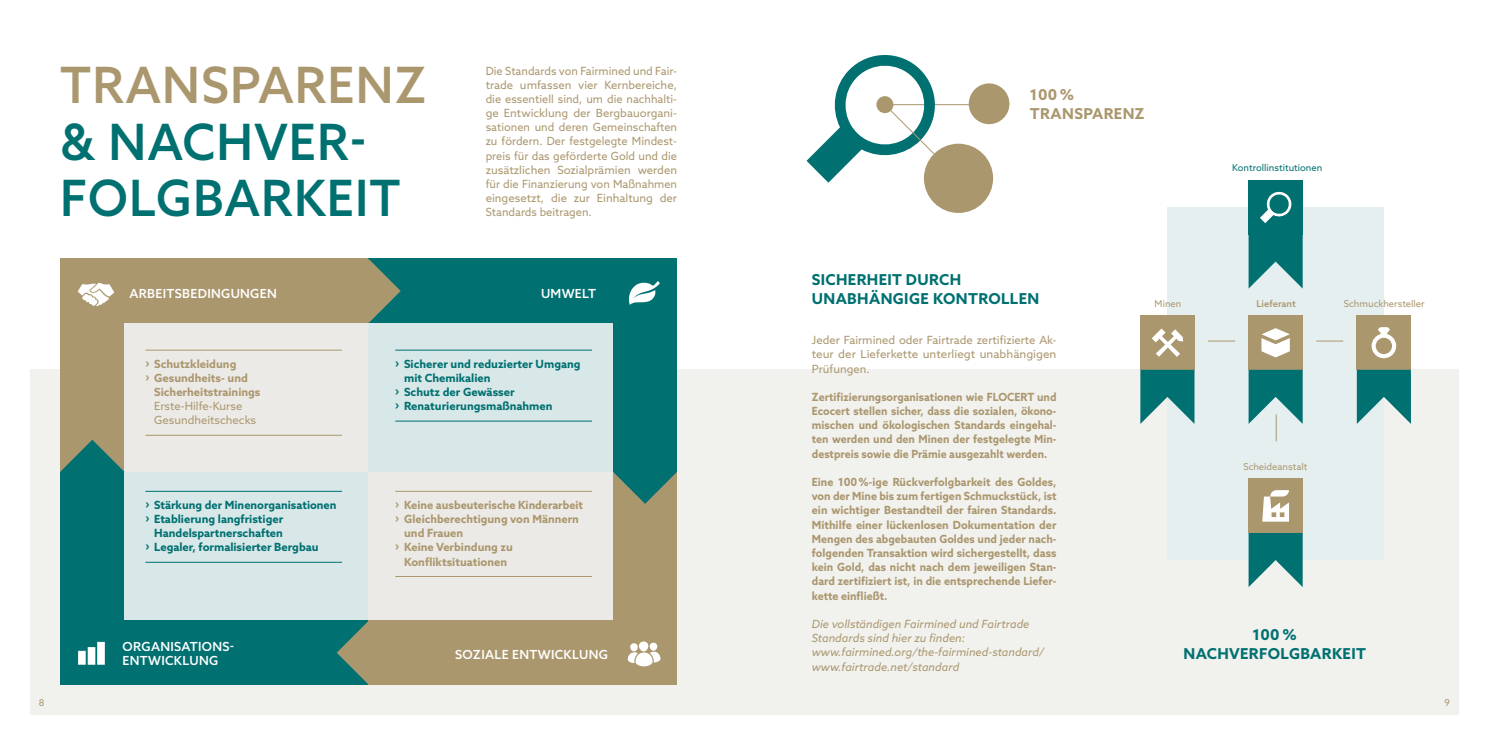
<style>
.page{position:relative;width:1489px;height:745px;background:#fff}
.page>*{position:absolute;margin:0;border:0;box-sizing:border-box;transform-origin:0 0}
.Head1{font:500 50px/56.8px "Azo Sans";letter-spacing:.025em;color:#007071}
.Head1-2{font:500 50px "Azo Sans";letter-spacing:.025em;color:#ab976e}
.t1{font:700 15px "Azo Sans";letter-spacing:.025em;color:#007071}
.t2{font:700 15px "Azo Sans";letter-spacing:.025em;color:#ab976e}
.Fließtext_Deutsch{font:500 12.5px/14.4px "Azo Sans";letter-spacing:.025em;color:#fff}
.Fließtext_Deutsch-2{font:11.25px/14.1px "Azo Sans";color:#ab976e;text-align:justify}
.Fließtext_Deutsch-3{font:700 11.25px/14.1px "Azo Sans";color:#ab976e;text-align:justify;scale:.96 1}
.Fließtext_Deutsch-4{font:700 11.25px/14.1px "Azo Sans";color:#ab976e;text-align:justify;scale:.95 1}
.Fließtext_Deutsch-5{font:700 11.25px/14.1px "Azo Sans";color:#007071}
.Fließtext_Deutsch-6{font:700 11.25px/14.1px "Azo Sans";color:#ab976e}
.Fließtext_Deutsch-7{font:italic 11.25px "Azo Sans";color:#ab976e}
.t3{font:9.38px "Azo Sans";color:#ab976e}
.t4{font:9.38px "Azo Sans";color:#007071}
.t5{font:500 9.38px "Azo Sans";color:#ab976e}
</style>
<div class="page">
<div style="left:30px;top:369px;width:1428px;height:345px;background:#f1f1ee"></div>
<div style="left:60px;top:259px;width:309px;height:212px;background:#eceae6"></div>
<div style="left:60px;top:259px;width:309px;height:64px;background:#ab976e"></div>
<div style="left:60px;top:259px;width:64px;height:212px;background:#ab976e"></div>
<div style="left:369px;top:259px;width:308px;height:212px;background:#d8e7e8"></div>
<div style="left:613px;top:259px;width:64px;height:212px;background:#007071"></div>
<div style="left:369px;top:259px;width:308px;height:64px;background:#007071"></div>
<svg style="left:628px;top:281px;width:31px;height:23px"></svg>
<svg style="left:78px;top:283px;width:36px;height:23px"></svg>
<svg style="left:368px;top:259px;width:32px;height:64px"></svg>
<hr style="left:145px;top:349px;width:197px;height:1px;background:#ab976e">
<hr style="left:145px;top:435px;width:197px;height:1px;background:#ab976e">
<hr style="left:395px;top:349px;width:197px;height:1px;background:#007071">
<hr style="left:395px;top:420px;width:197px;height:1px;background:#007071">
<div style="left:60px;top:471px;width:309px;height:213px;background:#d8e7e8"></div>
<div style="left:60px;top:471px;width:64px;height:213px;background:#007071"></div>
<div style="left:60px;top:620px;width:309px;height:64px;background:#007071"></div>
<div style="left:369px;top:471px;width:308px;height:213px;background:#eceae6"></div>
<div style="left:369px;top:620px;width:308px;height:64px;background:#ab976e"></div>
<div style="left:613px;top:471px;width:64px;height:213px;background:#ab976e"></div>
<svg style="left:627px;top:641px;width:33px;height:25px"></svg>
<svg style="left:78px;top:641px;width:27px;height:23px"></svg>
<svg style="left:613px;top:471px;width:64px;height:32px"></svg>
<svg style="left:60px;top:439px;width:64px;height:33px"></svg>
<svg style="left:337px;top:620px;width:32px;height:64px"></svg>
<hr style="left:395px;top:490px;width:197px;height:1px;background:#ab976e">
<hr style="left:395px;top:576px;width:197px;height:1px;background:#ab976e">
<hr style="left:145px;top:490px;width:197px;height:1px;background:#007071">
<hr style="left:145px;top:561px;width:197px;height:1px;background:#007071">
<hr style="left:884px;top:104px;width:105px;height:1px;background:#ab976e">
<div style="left:923px;top:144px;width:70px;height:69px;background:#ab976e;border-radius:50%"></div>
<div style="left:968px;top:83px;width:41px;height:41px;background:#ab976e;border-radius:50%"></div>
<svg style="left:806px;top:55px;width:140px;height:127px"></svg>
<div style="left:1167px;top:207px;width:216px;height:352px;background:#e5eff0"></div>
<div style="left:1248px;top:315px;width:54px;height:54px;background:#ab976e"></div>
<div style="left:1356px;top:315px;width:54px;height:54px;background:#ab976e"></div>
<div style="left:1140px;top:315px;width:54px;height:54px;background:#ab976e"></div>
<svg style="left:1140px;top:369px;width:54px;height:54px"></svg>
<svg style="left:1248px;top:234px;width:54px;height:54px"></svg>
<div style="left:1248px;top:478px;width:54px;height:54px;background:#ab976e"></div>
<div style="left:1248px;top:180px;width:54px;height:54px;background:#007071"></div>
<svg style="left:1248px;top:532px;width:54px;height:54px"></svg>
<svg style="left:1356px;top:369px;width:54px;height:54px"></svg>
<svg style="left:1152px;top:328px;width:31px;height:28px"></svg>
<svg style="left:1371px;top:327px;width:24px;height:31px"></svg>
<svg style="left:1262px;top:490px;width:26px;height:31px"></svg>
<svg style="left:1260px;top:191px;width:32px;height:32px"></svg>
<svg style="left:1208px;top:340px;width:26px;height:1px"></svg>
<svg style="left:1316px;top:340px;width:27px;height:1px"></svg>
<svg style="left:1248px;top:328px;width:54px;height:113px"></svg>
<p class="Head1-2" style="left:60px;top:52px;width:367px">TRANSPARENZ</p>
<p class="Head1" style="left:60px;top:112px;width:342px">&amp; NACHVER-<br>FOLGBARKEIT</p>
<p class="Fließtext_Deutsch-2" style="left:485px;top:63px;width:193px">Die Standards von Fairmined und Fair&shy;trade umfassen vier Kernbereiche, die essentiell sind, um die nachhalti&shy;ge Entwicklung der Bergbauorgani&shy;sationen und deren Gemeinschaften zu fördern. Der festgelegte Mindest&shy;preis für das geförderte Gold und die zusätzlichen Sozialprämien werden für die Finanzierung von Maßnahmen eingesetzt, die zur Einhaltung der Standards beitragen.</p>
<p class="Fließtext_Deutsch" style="left:129px;top:285px;width:149px">ARBEITSBEDINGUNGEN</p>
<p class="Fließtext_Deutsch" style="left:541px;top:285px;width:57px">UMWELT</p>
<p class="Fließtext_Deutsch-6" style="left:145px;top:356px;width:93px">› Schutzkleidung</p>
<p class="Fließtext_Deutsch-6" style="left:154px;top:370px;width:108px;text-indent:-9px">› Gesundheits- und<br>Sicherheitstrainings</p>
<p class="Fließtext_Deutsch-2" style="left:154px;top:399px;width:90px">Erste-Hilfe-Kurse</p>
<p class="Fließtext_Deutsch-2" style="left:154px;top:413px;width:103px">Gesundheitschecks</p>
<p class="Fließtext_Deutsch-5" style="left:145px;top:497px;width:193px">› Stärkung der Minenorganisationen</p>
<p class="Fließtext_Deutsch-5" style="left:145px;top:511px;width:139px;text-align:right">› Etablierung langfristiger<br>Handelspartnerschaften</p>
<p class="Fließtext_Deutsch-5" style="left:145px;top:540px;width:175px">› Legaler, formalisierter Bergbau</p>
<p class="Fließtext_Deutsch-5" style="left:404px;top:356px;width:178px;text-indent:-9px">› Sicherer und reduzierter Umgang mit Chemikalien</p>
<p class="Fließtext_Deutsch-5" style="left:395px;top:384px;width:121px">› Schutz der Gewässer</p>
<p class="Fließtext_Deutsch-5" style="left:395px;top:399px;width:159px">› Renaturierungsmaßnahmen</p>
<p class="Fließtext_Deutsch-6" style="left:395px;top:497px;width:189px">› Keine ausbeuterische Kinderarbeit</p>
<p class="Fließtext_Deutsch-6" style="left:404px;top:511px;width:176px;text-indent:-9px">› Gleichberechtigung von Männern und Frauen</p>
<p class="Fließtext_Deutsch-6" style="left:395px;top:540px;width:119px;text-align:center">› Keine Verbindung zu<br>Konfliktsituationen</p>
<p class="Fließtext_Deutsch" style="left:122px;top:638px;width:113px">ORGANISATIONS-<br>ENTWICKLUNG</p>
<p class="Fließtext_Deutsch" style="left:455px;top:646px;width:154px">SOZIALE ENTWICKLUNG</p>
<p class="t2" style="left:1029px;top:85px;width:46px">100 %</p>
<p class="t2" style="left:1029px;top:104px;width:116px">TRANSPARENZ</p>
<p class="t4" style="left:1232px;top:162px;width:92px">Kontrollinstitutionen</p>
<p class="t1" style="left:811px;top:269px;width:151px">SICHERHEIT DURCH</p>
<p class="t1" style="left:811px;top:288px;width:229px">UNABHÄNGIGE KONTROLLEN</p>
<p class="Fließtext_Deutsch-2" style="left:811px;top:332px;width:246px">Jeder Fairmined oder Fairtrade zertifizierte Ak&shy;teur der Lieferkette unterliegt unabhängigen Prüfungen.</p>
<p class="Fließtext_Deutsch-4" style="left:811px;top:389px;width:259px">Zertifizierungsorganisationen wie FLOCERT und Ecocert stellen sicher, dass die sozialen, ökono&shy;mischen und ökologischen Standards eingehal&shy;ten werden und den Minen der festgelegte Min&shy;destpreis sowie die Prämie ausgezahlt werden.</p>
<p class="Fließtext_Deutsch-3" style="left:811px;top:474px;width:256px">Eine 100%-ige Rückverfolgbarkeit des Goldes, von der Mine bis zum fertigen Schmuckstück, ist ein wichtiger Bestandteil der fairen Standards.<br>Mithilfe einer lückenlosen Dokumentation der Mengen des abgebauten Goldes und jeder nach&shy;folgenden Transaktion wird sichergestellt, dass kein Gold, das nicht nach dem jeweiligen Stan&shy;dard zertifiziert ist, in die entsprechende Liefer&shy;kette einfließt.</p>
<p class="Fließtext_Deutsch-7" style="left:811px;top:616px;width:219px">Die vollständigen Fairmined und Fairtrade</p>
<p class="Fließtext_Deutsch-7" style="left:811px;top:630px;width:155px">Standards sind hier zu finden:</p>
<p class="Fließtext_Deutsch-7" style="left:811px;top:644px;width:234px">www.fairmined.org/the-fairmined-standard/</p>
<p class="Fließtext_Deutsch-7" style="left:811px;top:658px;width:149px">www.fairtrade.net/standard</p>
<p class="t5" style="left:1256px;top:297px;width:41px">Lieferant</p>
<p class="t3" style="left:1154px;top:297px;width:28px">Minen</p>
<p class="t3" style="left:1343px;top:297px;width:82px">Schmuckhersteller</p>
<p class="t3" style="left:1243px;top:460px;width:65px">Scheideanstalt</p>
<p class="t1" style="left:1252px;top:624px;width:46px">100 %</p>
<p class="t1" style="left:1183px;top:643px;width:184px">NACHVERFOLGBARKEIT</p>
<p class="t3" style="left:39px;top:696px;width:7px">8</p>
<p class="t3" style="left:1444px;top:696px;width:7px">9</p>
</div>
